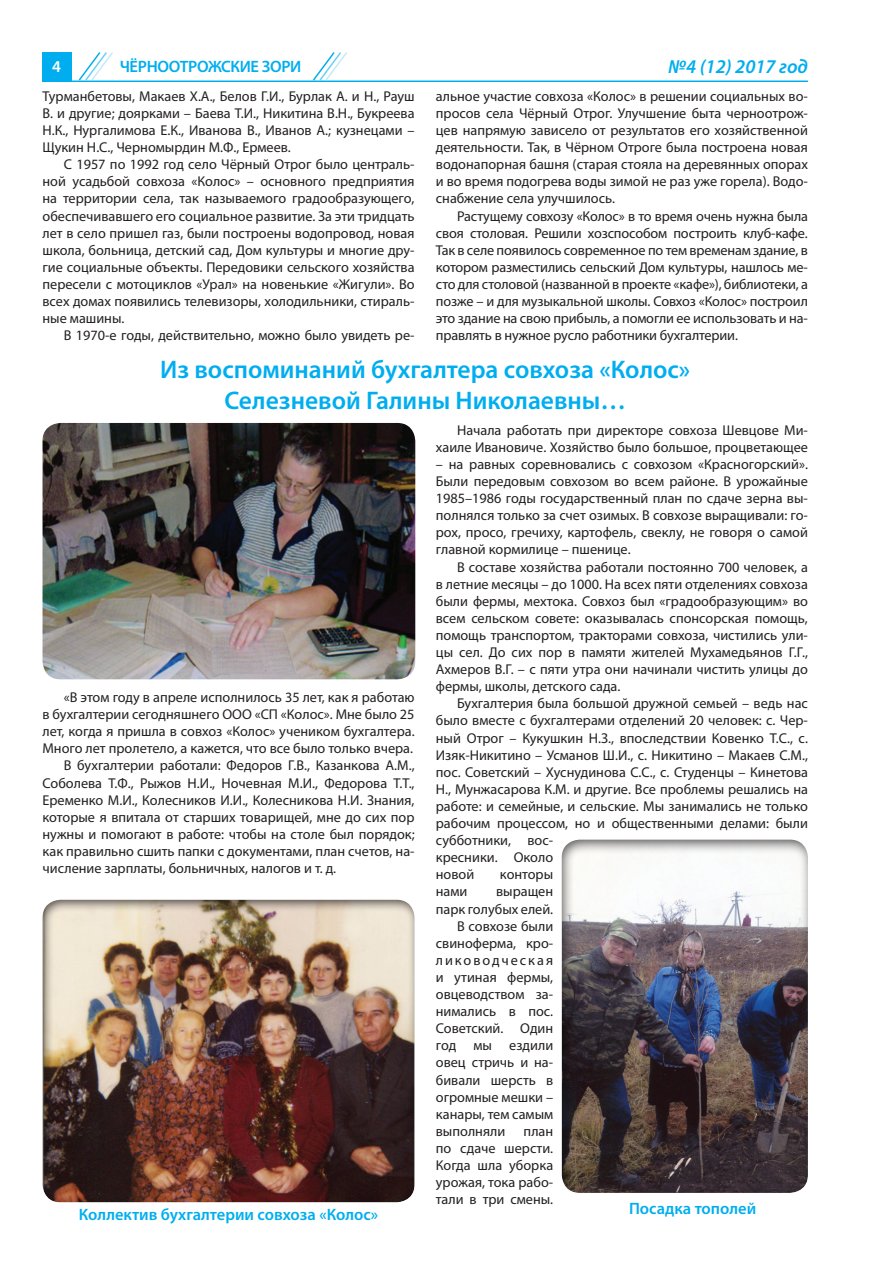
<style>
.page{position:relative;width:893px;height:1263px;background:#fff}
.page>*{position:absolute;margin:0;border:0;box-sizing:border-box;transform-origin:0 0}
.t1{font:600 25.5px/30.6px "Myriad Pro";color:#00aeef;text-align:center}
.t2{font:italic 600 19.5px "Myriad Pro";color:#00aeef}
.t3{font:600 16.5px "Myriad Pro";color:#00aeef}
.t4{font:600 16.5px "Myriad Pro";letter-spacing:-.02em;color:#00aeef}
.t5{font:600 16.5px "Myriad Pro";color:#fff}
.t6{font:14.25px/17.1px "Myriad Pro";color:#231f20;text-align:justify}
.t7{font:14.25px "Myriad Pro";letter-spacing:.14em;color:#231f20}
</style>
<div class="page">
<div style="left:43px;top:53px;width:29px;height:29px;background:#00aeef"></div>
<hr style="left:57px;top:81px;width:751px;height:1px;background:#00aeef">
<svg style="left:311px;top:52px;width:38px;height:29px"></svg>
<svg style="left:77px;top:52px;width:38px;height:29px"></svg>
<img style="left:43px;top:423px;width:372px;height:256px">
<div style="left:42px;top:900px;width:374px;height:303px;background:#231f20;opacity:.75"></div>
<div style="left:561px;top:839px;width:247px;height:355px;background:#231f20;opacity:.75"></div>
<p class="t5" style="left:52px;top:56px;width:10px">4</p>
<p class="t4" style="left:120px;top:56px;width:183px">ЧЁРНООТРОЖСКИЕ ЗОРИ</p>
<h2 class="t2" style="left:668px;top:54px;width:141px">№4 (12) 2017 год</h2>
<p class="t6" style="left:43px;top:87px;width:374px">Турманбетовы, Макаев Х.А., Белов Г.И., Бурлак А. и Н., Рауш В. и другие; доярками – Баева Т.И., Никитина В.Н., Букреева Н.К., Нургалимова Е.К., Иванова В., Иванов А.; кузнецами – Щукин Н.С., Черномырдин М.Ф., Ермеев.</p>
<p class="t6" style="left:43px;top:156px;width:374px;text-indent:21px">С 1957 по 1992 год село Чёрный Отрог было централь&shy;ной усадьбой совхоза «Колос» – основного предприятия на территории села, так называемого градообразующего, обеспечивавшего его социальное развитие. За эти тридцать лет в село пришел газ, были построены водопровод, новая школа, больница, детский сад, Дом культуры и многие дру&shy;гие социальные объекты. Передовики сельского хозяйства пересели с мотоциклов «Урал» на новенькие «Жигули». Во всех домах появились телевизоры, холодильники, стираль&shy;ные машины.</p>
<p class="t6" style="left:64px;top:327px;width:352px">В 1970-е годы, действительно, можно было увидеть ре-</p>
<p class="t6" style="left:436px;top:87px;width:374px">альное участие совхоза «Колос» в решении социальных во&shy;просов села Чёрный Отрог. Улучшение быта черноотрож&shy;цев напрямую зависело от результатов его хозяйственной деятельности. Так, в Чёрном Отроге была построена новая водонапорная башня (старая стояла на деревянных опорах и во время подогрева воды зимой не раз уже горела). Водо&shy;снабжение села улучшилось.</p>
<p class="t6" style="left:436px;top:207px;width:374px;text-indent:21px">Растущему совхозу «Колос» в то время очень нужна была своя столовая. Решили хозспособом построить клуб-кафе.<br>Так в селе появилось современное по тем временам здание, в котором разместились сельский Дом культуры, нашлось ме&shy;сто для столовой (названной в проекте «кафе»), библиотеки, а позже – и для музыкальной школы. Совхоз «Колос» построил это здание на свою прибыль, а помогли ее использовать и на&shy;правлять в нужное русло работники бухгалтерии.</p>
<h1 class="t1" style="left:160px;top:354px;width:532px">Из воспоминаний бухгалтера совхоза «Колос»<br>Селезневой Галины Николаевны…</h1>
<p class="t6" style="left:64px;top:688px;width:352px">«В этом году в апреле исполнилось 35 лет, как я работаю</p>
<p class="t6" style="left:43px;top:706px;width:374px">в бухгалтерии сегодняшнего ООО «СП «Колос». Мне было 25</p>
<p class="t6" style="left:43px;top:723px;width:374px">лет, когда я пришла в совхоз «Колос» учеником бухгалтера.</p>
<p class="t6" style="left:43px;top:740px;width:372px">Много лет пролетело, а кажется, что все было только вчера.</p>
<p class="t6" style="left:64px;top:757px;width:352px">В бухгалтерии работали: Федоров Г.В., Казанкова А.М.,</p>
<p class="t6" style="left:43px;top:774px;width:374px">Соболева Т.Ф., Рыжов Н.И., Ночевная М.И., Федорова Т.Т.,</p>
<p class="t6" style="left:43px;top:791px;width:374px">Еременко М.И., Колесников И.И., Колесникова Н.И. Знания,</p>
<p class="t6" style="left:43px;top:808px;width:373px">которые я впитала от старших товарищей, мне до сих пор</p>
<p class="t6" style="left:43px;top:825px;width:374px">нужны и помогают в работе: чтобы на столе был порядок;</p>
<p class="t6" style="left:43px;top:842px;width:374px">как правильно сшить папки с документами, план счетов, на-</p>
<p class="t6" style="left:43px;top:859px;width:295px">числение зарплаты, больничных, налогов и т. д.</p>
<p class="t6" style="left:436px;top:421px;width:374px;text-align:right">Начала работать при директоре совхоза Шевцове Ми&shy;хаиле Ивановиче. Хозяйство было большое, процветающее</p>
<p class="t6" style="left:436px;top:455px;width:374px">– на равных соревновались с совхозом «Красногорский».<br>Были передовым совхозом во всем районе. В урожайные 1985–1986 годы государственный план по сдаче зерна вы&shy;полнялся только за счет озимых. В совхозе выращивали: го&shy;рох, просо, гречиху, картофель, свеклу, не говоря о самой главной кормилице – пшенице.</p>
<p class="t6" style="left:436px;top:558px;width:374px;text-indent:21px">В составе хозяйства работали постоянно 700 человек, а в летние месяцы – до 1000. На всех пяти отделениях совхоза были фермы, мехтока. Совхоз был «градообразующим» во всем сельском совете: оказывалась спонсорская помощь, помощь транспортом, тракторами совхоза, чистились ули&shy;цы сел. До сих пор в памяти жителей Мухамедьянов Г.Г., Ахмеров В.Г. – с пяти утра они начинали чистить улицы до фермы, школы, детского сада.</p>
<p class="t6" style="left:436px;top:695px;width:374px;text-align:left;text-indent:21px">Бухгалтерия была большой дружной семьей – ведь нас было вместе с бухгалтерами отделений 20 человек: с. Чер&shy;ный Отрог – Кукушкин Н.З., впоследствии Ковенко Т.С., с.<br>Изяк-Никитино – Усманов Ш.И., с. Никитино – Макаев С.М., пос. Советский – Хуснудинова С.С., с. Студенцы – Кинетова Н., Мунжасарова К.М. и другие. Все проблемы решались на работе: и семейные, и сельские. Мы занимались не только рабочим процессом, но и общественными делами: были субботники, вос-<br>кресники. Около<br>новой</p>
<p class="t6" style="left:500px;top:866px;width:55px">конторы</p>
<p class="t6" style="left:436px;top:883px;width:33px">нами</p>
<p class="t6" style="left:496px;top:883px;width:59px">выращен</p>
<p class="t6" style="left:436px;top:900px;width:119px">парк голубых елей.</p>
<p class="t6" style="left:457px;top:917px;width:98px">В совхозе были</p>
<p class="t6" style="left:436px;top:934px;width:119px">свиноферма, кро-</p>
<p class="t7" style="left:436px;top:951px;width:119px">лиководческая</p>
<p class="t6" style="left:436px;top:968px;width:119px">и утиная фермы,</p>
<p class="t6" style="left:436px;top:985px;width:119px">овцеводством за-</p>
<p class="t6" style="left:436px;top:1003px;width:119px">нимались в пос.</p>
<p class="t6" style="left:436px;top:1020px;width:119px">Советский. Один</p>
<p class="t6" style="left:436px;top:1037px;width:119px">год мы ездили</p>
<p class="t6" style="left:436px;top:1054px;width:119px">овец стричь и на-</p>
<p class="t6" style="left:436px;top:1071px;width:119px">бивали шерсть в</p>
<p class="t6" style="left:436px;top:1088px;width:119px">огромные мешки –</p>
<p class="t6" style="left:436px;top:1105px;width:119px">канары, тем самым</p>
<p class="t6" style="left:436px;top:1122px;width:71px">выполняли</p>
<p class="t6" style="left:436px;top:1122px;width:119px;text-indent:88px">план по сдаче шерсти.<br>Когда шла уборка урожая, тока рабо&shy;тали в три смены.</p>
<p class="t3" style="left:79px;top:1204px;width:301px">Коллектив бухгалтерии совхоза «Колос»</p>
<p class="t3" style="left:629px;top:1198px;width:129px">Посадка тополей</p>
</div>
